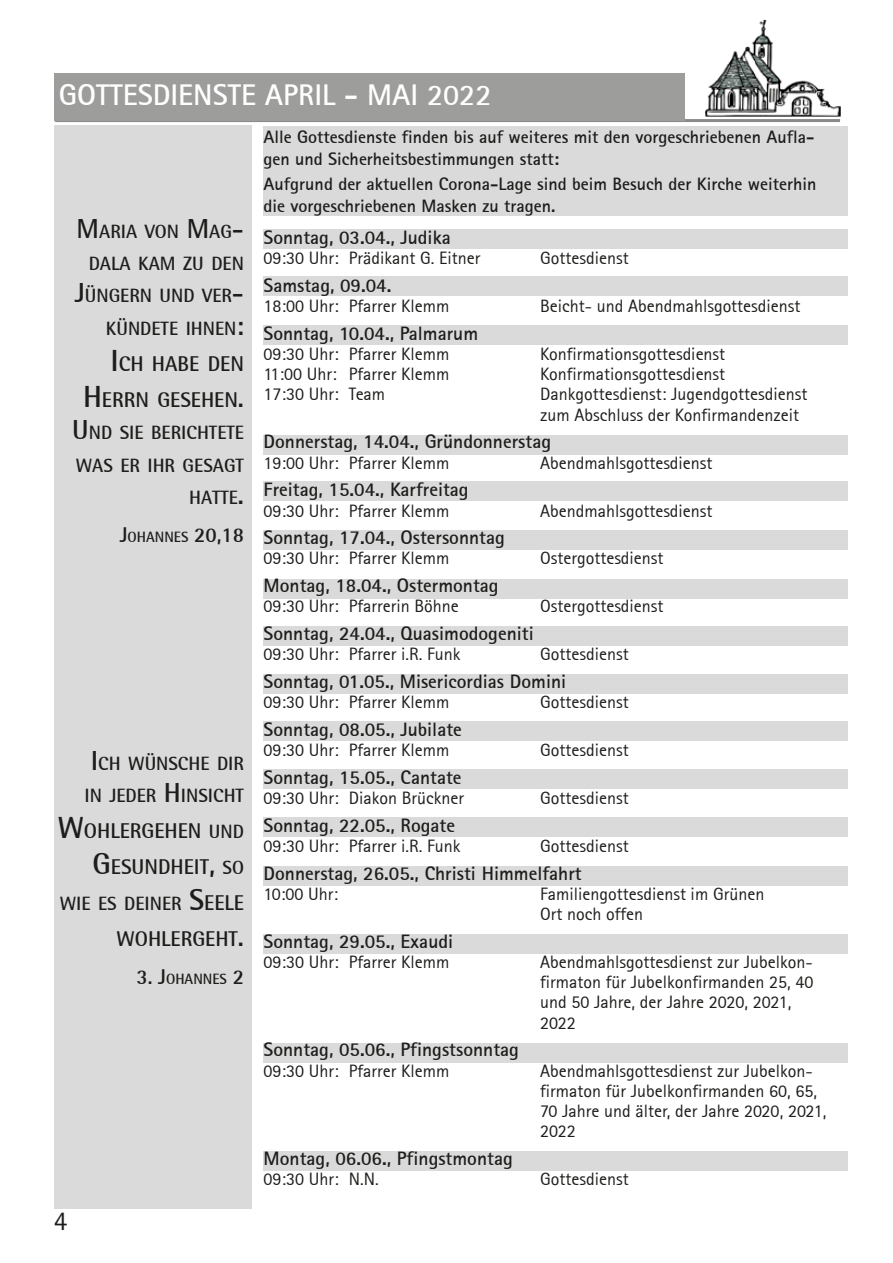
<style>
.page{position:relative;width:893px;height:1263px;background:#fff}
.page>*{position:absolute;margin:0;border:0;box-sizing:border-box;transform-origin:0 0}
.GruppenÜberschrift{font:30px "Rotis Sans Serif Bold 65";color:#fff}
.SeitennumerierungGer{font:27px "Rotis Sans Serif 55";color:#1d1d1b}
.Monatsspruch{font:700 21px/36px "Rotis Semi Sans";color:#1d1d1b;text-align:right}
.GottesdienstterminÜb{font:19.5px "Rotis Sans Serif Bold 65";color:#1d1d1b}
.Monatsspruch-2{font:700 18.9px/32.4px "Rotis Semi Sans";color:#1d1d1b;text-align:right}
.Gottesdiensttermin{font:18px/20.2px "Rotis Sans Serif 55";color:#1d1d1b}
.GottesdienstterminÜb-2{font:18px/21.6px "Rotis Sans Serif Bold 65";color:#1d1d1b}
.MonatsspruchQuelle{font:700 14.7px "Rotis Semi Sans";color:#1d1d1b}
.s1{font-size:27px}
.s2{font-size:30px}
.s3{font-size:21px}
.s4{font-size:18.9px}
</style>
<div class="page">
<div style="left:264px;top:866px;width:584px;height:20px;background:#dadada"></div>
<div style="left:264px;top:769px;width:584px;height:20px;background:#dadada"></div>
<div style="left:264px;top:277px;width:584px;height:19px;background:#dadada"></div>
<div style="left:264px;top:818px;width:584px;height:19px;background:#dadada"></div>
<div style="left:264px;top:579px;width:584px;height:19px;background:#dadada"></div>
<div style="left:264px;top:935px;width:584px;height:19px;background:#dadada"></div>
<div style="left:264px;top:530px;width:584px;height:20px;background:#dadada"></div>
<div style="left:264px;top:325px;width:584px;height:19px;background:#dadada"></div>
<div style="left:264px;top:674px;width:584px;height:19px;background:#dadada"></div>
<div style="left:264px;top:626px;width:584px;height:20px;background:#dadada"></div>
<div style="left:264px;top:722px;width:584px;height:19px;background:#dadada"></div>
<div style="left:264px;top:482px;width:584px;height:19px;background:#dadada"></div>
<div style="left:264px;top:229px;width:584px;height:20px;background:#dadada"></div>
<div style="left:264px;top:435px;width:584px;height:19px;background:#dadada"></div>
<div style="left:264px;top:1043px;width:584px;height:19px;background:#dadada"></div>
<div style="left:264px;top:1151px;width:584px;height:20px;background:#dadada"></div>
<div style="left:264px;top:126px;width:584px;height:90px;background:#dadada"></div>
<hr style="left:55px;top:119px;width:785px;height:3px;background:#1d1d1b">
<img style="left:706px;top:19px;width:135px;height:98px">
<div style="left:54px;top:126px;width:198px;height:1083px;background:#dadada"></div>
<div style="left:55px;top:73px;width:630px;height:48px;background:#9d9d9c"></div>
<p class="GruppenÜberschrift" style="left:59px;top:76px;width:434px">GOTTESDIENSTE APRIL - MAI 2022</p>
<p class="GottesdienstterminÜb-2" style="left:264px;top:126px;width:552px">Alle Gottesdienste finden bis auf weiteres mit den vorgeschriebenen Aufla&shy;gen und Sicherheitsbestimmungen statt:</p>
<p class="GottesdienstterminÜb-2" style="left:264px;top:173px;width:554px">Aufgrund der aktuellen Corona-Lage sind beim Besuch der Kirche weiterhin die vorgeschriebenen Masken zu tragen.</p>
<p class="GottesdienstterminÜb" style="left:264px;top:225px;width:189px">Sonntag, 03.04., Judika</p>
<p class="Gottesdiensttermin" style="left:264px;top:248px;width:218px">09:30 Uhr: Prädikant G. Eitner</p>
<p class="Gottesdiensttermin" style="left:540px;top:248px;width:90px">Gottesdienst</p>
<p class="GottesdienstterminÜb" style="left:264px;top:273px;width:129px">Samstag, 09.04.</p>
<p class="Gottesdiensttermin" style="left:264px;top:296px;width:187px">18:00 Uhr: Pfarrer Klemm</p>
<p class="Gottesdiensttermin" style="left:540px;top:296px;width:262px">Beicht- und Abendmahlsgottesdienst</p>
<p class="GottesdienstterminÜb" style="left:264px;top:321px;width:216px">Sonntag, 10.04., Palmarum</p>
<p class="Gottesdiensttermin" style="left:264px;top:344px;width:187px">09:30 Uhr: Pfarrer Klemm</p>
<p class="Gottesdiensttermin" style="left:540px;top:344px;width:187px">Konfirmationsgottesdienst</p>
<p class="Gottesdiensttermin" style="left:264px;top:364px;width:187px">11:00 Uhr: Pfarrer Klemm</p>
<p class="Gottesdiensttermin" style="left:540px;top:364px;width:187px">Konfirmationsgottesdienst</p>
<p class="Gottesdiensttermin" style="left:264px;top:384px;width:123px">17:30 Uhr: Team</p>
<p class="Gottesdiensttermin" style="left:540px;top:384px;width:269px">Dankgottesdienst: Jugendgottesdienst zum Abschluss der Konfirmandenzeit</p>
<p class="GottesdienstterminÜb" style="left:264px;top:429px;width:289px">Donnerstag, 14.04., Gründonnerstag</p>
<p class="Gottesdiensttermin" style="left:264px;top:452px;width:187px">19:00 Uhr: Pfarrer Klemm</p>
<p class="Gottesdiensttermin" style="left:540px;top:452px;width:174px">Abendmahlsgottesdienst</p>
<p class="GottesdienstterminÜb" style="left:264px;top:477px;width:207px">Freitag, 15.04., Karfreitag</p>
<p class="Gottesdiensttermin" style="left:264px;top:500px;width:187px">09:30 Uhr: Pfarrer Klemm</p>
<p class="Gottesdiensttermin" style="left:540px;top:500px;width:174px">Abendmahlsgottesdienst</p>
<p class="GottesdienstterminÜb" style="left:264px;top:525px;width:243px">Sonntag, 17.04., Ostersonntag</p>
<p class="Gottesdiensttermin" style="left:264px;top:548px;width:187px">09:30 Uhr: Pfarrer Klemm</p>
<p class="Gottesdiensttermin" style="left:540px;top:548px;width:125px">Ostergottesdienst</p>
<p class="GottesdienstterminÜb" style="left:264px;top:573px;width:237px">Montag, 18.04., Ostermontag</p>
<p class="Gottesdiensttermin" style="left:264px;top:596px;width:197px">09:30 Uhr: Pfarrerin Böhne</p>
<p class="Gottesdiensttermin" style="left:540px;top:596px;width:125px">Ostergottesdienst</p>
<p class="GottesdienstterminÜb" style="left:264px;top:621px;width:272px">Sonntag, 24.04., Quasimodogeniti</p>
<p class="Gottesdiensttermin" style="left:264px;top:644px;width:198px">09:30 Uhr: Pfarrer i.R. Funk</p>
<p class="Gottesdiensttermin" style="left:540px;top:644px;width:90px">Gottesdienst</p>
<p class="GottesdienstterminÜb" style="left:264px;top:669px;width:304px">Sonntag, 01.05., Misericordias Domini</p>
<p class="Gottesdiensttermin" style="left:264px;top:692px;width:187px">09:30 Uhr: Pfarrer Klemm</p>
<p class="Gottesdiensttermin" style="left:540px;top:692px;width:90px">Gottesdienst</p>
<p class="GottesdienstterminÜb" style="left:264px;top:717px;width:200px">Sonntag, 08.05., Jubilate</p>
<p class="Gottesdiensttermin" style="left:264px;top:740px;width:187px">09:30 Uhr: Pfarrer Klemm</p>
<p class="Gottesdiensttermin" style="left:540px;top:740px;width:90px">Gottesdienst</p>
<p class="GottesdienstterminÜb" style="left:264px;top:765px;width:199px">Sonntag, 15.05., Cantate</p>
<p class="Gottesdiensttermin" style="left:264px;top:788px;width:202px">09:30 Uhr: Diakon Brückner</p>
<p class="Gottesdiensttermin" style="left:540px;top:788px;width:90px">Gottesdienst</p>
<p class="GottesdienstterminÜb" style="left:264px;top:813px;width:193px">Sonntag, 22.05., Rogate</p>
<p class="Gottesdiensttermin" style="left:264px;top:835px;width:198px">09:30 Uhr: Pfarrer i.R. Funk</p>
<p class="Gottesdiensttermin" style="left:540px;top:835px;width:90px">Gottesdienst</p>
<p class="GottesdienstterminÜb" style="left:264px;top:860px;width:320px">Donnerstag, 26.05., Christi Himmelfahrt</p>
<p class="Gottesdiensttermin" style="left:264px;top:883px;width:76px">10:00 Uhr:</p>
<p class="Gottesdiensttermin" style="left:540px;top:883px;width:226px">Familiengottesdienst im Grünen<br>Ort noch offen</p>
<p class="GottesdienstterminÜb" style="left:264px;top:929px;width:191px">Sonntag, 29.05., Exaudi</p>
<p class="Gottesdiensttermin" style="left:264px;top:951px;width:187px">09:30 Uhr: Pfarrer Klemm</p>
<p class="Gottesdiensttermin" style="left:540px;top:951px;width:275px">Abendmahlsgottesdienst zur Jubelkon&shy;firmaton für Jubelkonfirmanden 25, 40 und 50 Jahre, der Jahre 2020, 2021,<br>2022</p>
<p class="GottesdienstterminÜb" style="left:264px;top:1037px;width:257px">Sonntag, 05.06., Pfingstsonntag</p>
<p class="Gottesdiensttermin" style="left:264px;top:1060px;width:187px">09:30 Uhr: Pfarrer Klemm</p>
<p class="Gottesdiensttermin" style="left:540px;top:1060px;width:288px">Abendmahlsgottesdienst zur Jubelkon&shy;firmaton für Jubelkonfirmanden 60, 65,<br>70 Jahre und älter, der Jahre 2020, 2021,<br>2022</p>
<p class="GottesdienstterminÜb" style="left:264px;top:1146px;width:251px">Montag, 06.06., Pfingstmontag</p>
<p class="Gottesdiensttermin" style="left:264px;top:1169px;width:117px">09:30 Uhr: N.N.</p>
<p class="Gottesdiensttermin" style="left:540px;top:1169px;width:90px">Gottesdienst</p>
<p class="Monatsspruch-2" style="left:75px;top:215px;width:171px"><span class="s1">M</span>ARIA VON <span class="s1">M</span>AG<span class="s1">-<br></span>DALA KAM ZU DEN<br><span class="s1">J</span>ÜNGERN UND VER<span class="s1">-<br></span>KÜNDETE IHNEN<span class="s1">:</span></p>
<p class="Monatsspruch" style="left:83px;top:345px;width:162px"><span class="s2">I</span> CH HABE DEN<br><span class="s2">H</span> ERRN GESEHEN<span class="s1">.</span></p>
<p class="Monatsspruch-2" style="left:72px;top:416px;width:173px"><span class="s1">U</span> ND SIE BERICHTETE<br>WAS ER IHR GESAGT<br>HATTE<span class="s1">.</span></p>
<p class="MonatsspruchQuelle" style="left:120px;top:528px;width:126px"><span class="s3">J</span>OHANNES <span class="s3">20,18</span></p>
<p class="Monatsspruch-2" style="left:84px;top:747px;width:161px;text-align:center"><span class="s1">I</span>CH WÜNSCHE DIR<br>IN JEDER <span class="s1">H</span> INSICHT</p>
<p class="Monatsspruch" style="left:58px;top:813px;width:188px"><span class="s2">W</span>OHLERGEHEN <span class="s4">UND<br></span><span class="s2">G</span>ESUNDHEIT<span class="s1">,</span> <span class="s4">SO</span></p>
<p class="Monatsspruch-2" style="left:60px;top:887px;width:186px">WIE ES DEINER <span class="s2">S</span><span class="s3">EELE</span></p>
<p class="Monatsspruch" style="left:117px;top:921px;width:129px">WOHLERGEHT<span class="s1">.</span></p>
<p class="MonatsspruchQuelle" style="left:137px;top:970px;width:109px"><span class="s3">3. J</span>OHANNES <span class="s3">2</span></p>
<p class="SeitennumerierungGer" style="left:54px;top:1204px;width:15px">4</p>
</div>
